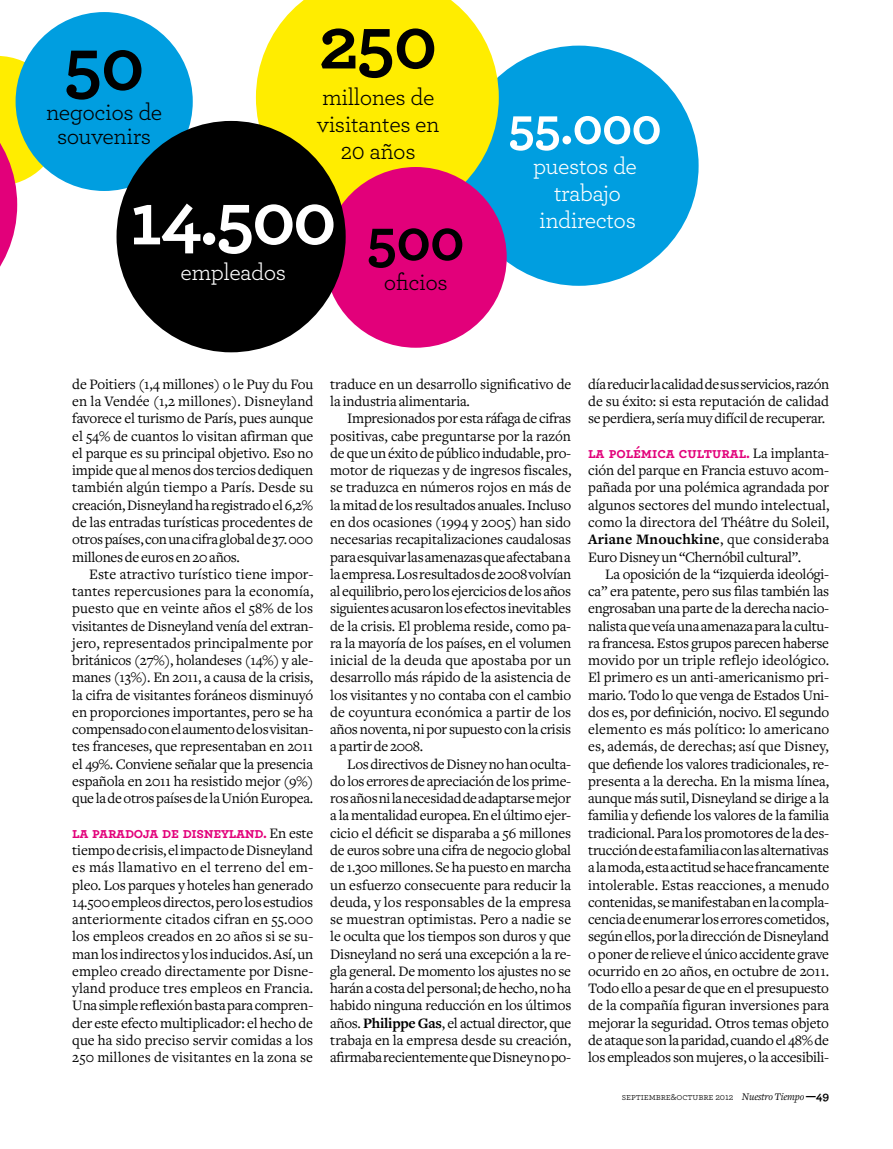
<style>
.page{position:relative;width:893px;height:1149px;background:#fff}
.page>*{position:absolute;margin:0;border:0;box-sizing:border-box;transform-origin:0 0}
.t1{font:700 75px "Archer";color:#fff}
.t2{font:700 75px "Archer";color:#000}
.t3{font:700 60px "Archer";color:#000}
.t4{font:700 52.5px "Archer";color:#fff}
.t5{font:24px/27px "Archer";letter-spacing:-.02em;color:#000;text-align:center}
.t6{font:24px/27px "Archer";letter-spacing:-.02em;color:#fff;text-align:center}
.t7{font:15px/17.2px "Freight Text";letter-spacing:-.02em;color:#000;text-align:justify}
.t8{font:15px "Archer Bold SC";letter-spacing:-.015em;color:#e2007a}
.t9{font:9.75px "Archer Book SC";letter-spacing:-.01em;color:#000}
.s1{font-family:"Freight Text";color:#000}
.s2{font-weight:700}
.s3{font-family:"Archer"}
.s4{font-family:"Freight Text";font-style:italic;font-size:10.5px}
.s5{font-family:"Archer";font-weight:700;font-size:12px}
</style>
<div class="page">
<div style="left:459px;top:46px;width:240px;height:240px;background:#009ee0;border-radius:50%"></div>
<svg style="left:0;top:56px;width:61px;height:211px"></svg>
<svg style="left:256px;top:0;width:243px;height:204px;background:#f6eb19"></svg>
<div style="left:325px;top:167px;width:182px;height:180px;background:#e2007a;border-radius:50%"></div>
<div style="left:16px;top:12px;width:177px;height:179px;background:#009ee0;border-radius:50%"></div>
<div style="left:117px;top:121px;width:229px;height:231px;background:#000;border-radius:50%"></div>
<h1 class="t2" style="left:64px;top:18px;width:82px">50</h1>
<h3 class="t5" style="left:46px;top:99px;width:118px;line-height:24px">negocios de souvenirs</h3>
<h1 class="t2" style="left:319px;top:-4px;width:120px">250</h1>
<h3 class="t5" style="left:317px;top:82px;width:124px">millones de visitantes en<br>20 años</h3>
<h1 class="t1" style="left:130px;top:172px;width:208px">14.500</h1>
<h3 class="t6" style="left:181px;top:258px;width:107px">empleados</h3>
<h2 class="t3" style="left:366px;top:202px;width:100px">500</h2>
<h3 class="t5" style="left:384px;top:268px;width:66px">oficios</h3>
<h3 class="t4" style="left:508px;top:93px;width:155px">55.000</h3>
<h3 class="t6" style="left:533px;top:152px;width:106px">puestos de trabajo indirectos</h3>
<p class="t7" style="left:72px;top:375px;width:243px">de Poitiers (1,4 millones) o le Puy du Fou en la Vendée (1,2 millones). Disneyland favorece el turismo de París, pues aunque el 54% de cuantos lo visitan afirman que el parque es su principal objetivo. Eso no impide que al menos dos tercios dediquen también algún tiempo a París. Desde su creación, Disneyland ha registrado el 6,2% de las entradas turísticas procedentes de otros países, con una cifra global de 37. 000 millones de euros en 20 años.</p>
<p class="t7" style="left:72px;top:565px;width:243px;text-indent:17px">Este atractivo turístico tiene impor&shy;tantes repercusiones para la economía, puesto que en veinte años el 58% de los visitantes de Disneyland venía del extran&shy;jero, representados principalmente por británicos (27%), holandeses (14%) y ale&shy;manes (13%). En 2011, a causa de la crisis, la cifra de visitantes foráneos disminuyó en proporciones importantes, pero se ha compensado con el aumento de los visitan&shy;tes franceses, que representaban en 2011 el 49%. Conviene señalar que la presencia española en 2011 ha resistido mejor (9%) que la de otros países de la Unión Europea.</p>
<p class="t8" style="left:72px;top:823px;width:242px">la paradoja de disneyland. <span class="s1">En este</span></p>
<p class="t7" style="left:72px;top:841px;width:242px">tiempo de crisis, el impacto de Disneyland es más llamativo en el terreno del em&shy;pleo. Los parques y hoteles han generado 14.500 empleos directos, pero los estudios anteriormente citados cifran en 55.000 los empleos creados en 20 años si se su&shy;man los indirectos y los inducidos. Así, un empleo creado directamente por Disne&shy;yland produce tres empleos en Francia.<br>Una simple reflexión basta para compren&shy;der este efecto multiplicador: el hecho de que ha sido preciso servir comidas a los 250 millones de visitantes en la zona se</p>
<p class="t7" style="left:330px;top:375px;width:243px">traduce en un desarrollo significativo de la industria alimentaria.</p>
<p class="t7" style="left:330px;top:410px;width:243px;text-indent:17px">Impresionados por esta ráfaga de cifras positivas, cabe preguntarse por la razón de que un éxito de público indudable, pro&shy;motor de riquezas y de ingresos fiscales, se traduzca en números rojos en más de la mitad de los resultados anuales. Incluso en dos ocasiones (1994 y 2005) han sido necesarias recapitalizaciones caudalosas para esquivar las amenazas que afectaban a la empresa. Los resultados de 2008 volvían al equilibrio, pero los ejercicios de los años siguientes acusaron los efectos inevitables de la crisis. El problema reside, como pa&shy;ra la mayoría de los países, en el volumen inicial de la deuda que apostaba por un desarrollo más rápido de la asistencia de los visitantes y no contaba con el cambio de coyuntura económica a partir de los años noventa, ni por supuesto con la crisis a partir de 2008.</p>
<p class="t7" style="left:330px;top:755px;width:243px;text-indent:17px">Los directivos de Disney no han oculta&shy;do los errores de apreciación de los prime&shy;ros años ni la necesidad de adaptarse mejor a la mentalidad europea. En el último ejer&shy;cicio el déficit se disparaba a 56 millones de euros sobre una cifra de negocio global de 1.300 millones. Se ha puesto en marcha un esfuerzo consecuente para reducir la deuda, y los responsables de la empresa se muestran optimistas. Pero a nadie se le oculta que los tiempos son duros y que Disneyland no será una excepción a la re&shy;gla general. De momento los ajustes no se harán a costa del personal; de hecho, no ha habido ninguna reducción en los últimos años. <span class="s2">Philippe Gas</span>, el actual director, que trabaja en la empresa desde su creación, afirmaba recientemente que Disney no po-</p>
<p class="t7" style="left:588px;top:375px;width:242px">día reducir la calidad de sus servicios, razón de su éxito: si esta reputación de calidad se perdiera, sería muy difícil de recuperar.</p>
<p class="t8" style="left:588px;top:443px;width:242px">la polémica cultural. <span class="s1">La implanta-</span></p>
<p class="t7" style="left:588px;top:462px;width:243px">ción del parque en Francia estuvo acom&shy;pañada por una polémica agrandada por algunos sectores del mundo intelectual, como la directora del Théâtre du Soleil, <span class="s2">Ariane Mnouchkine</span>, que consideraba Euro Disney un “Chernóbil cultural”.</p>
<p class="t7" style="left:588px;top:565px;width:243px;text-indent:17px">La oposición de la “izquierda ideológi&shy;ca” era patente, pero sus filas también las engrosaban una parte de la derecha nacio&shy;nalista que veía una amenaza para la cultu&shy;ra francesa. Estos grupos parecen haberse movido por un triple reflejo ideológico.<br>El primero es un anti-americanismo pri&shy;mario. Todo lo que venga de Estados Uni&shy;dos es, por definición, nocivo. El segundo elemento es más político: lo americano es, además, de derechas; así que Disney, que defiende los valores tradicionales, re&shy;presenta a la derecha. En la misma línea, aunque más sutil, Disneyland se dirige a la familia y defiende los valores de la familia tradicional. Para los promotores de la des&shy;trucción de esta familia con las alternativas a la moda, esta actitud se hace francamente intolerable. Estas reacciones, a menudo contenidas, se manifestaban en la compla&shy;cencia de enumerar los errores cometidos, según ellos, por la dirección de Disneyland o poner de relieve el único accidente grave ocurrido en 20 años, en octubre de 2011.<br>Todo ello a pesar de que en el presupuesto de la compañía figuran inversiones para mejorar la seguridad. Otros temas objeto de ataque son la paridad, cuando el 48% de los empleados son mujeres, o la accesibili-</p>
<p class="t9" style="left:622px;top:1089px;width:209px">septiembre&amp;octubre <span class="s3">2012</span> <span class="s4">Nuestro Tiempo</span> <span class="s5">—49</span></p>
</div>
